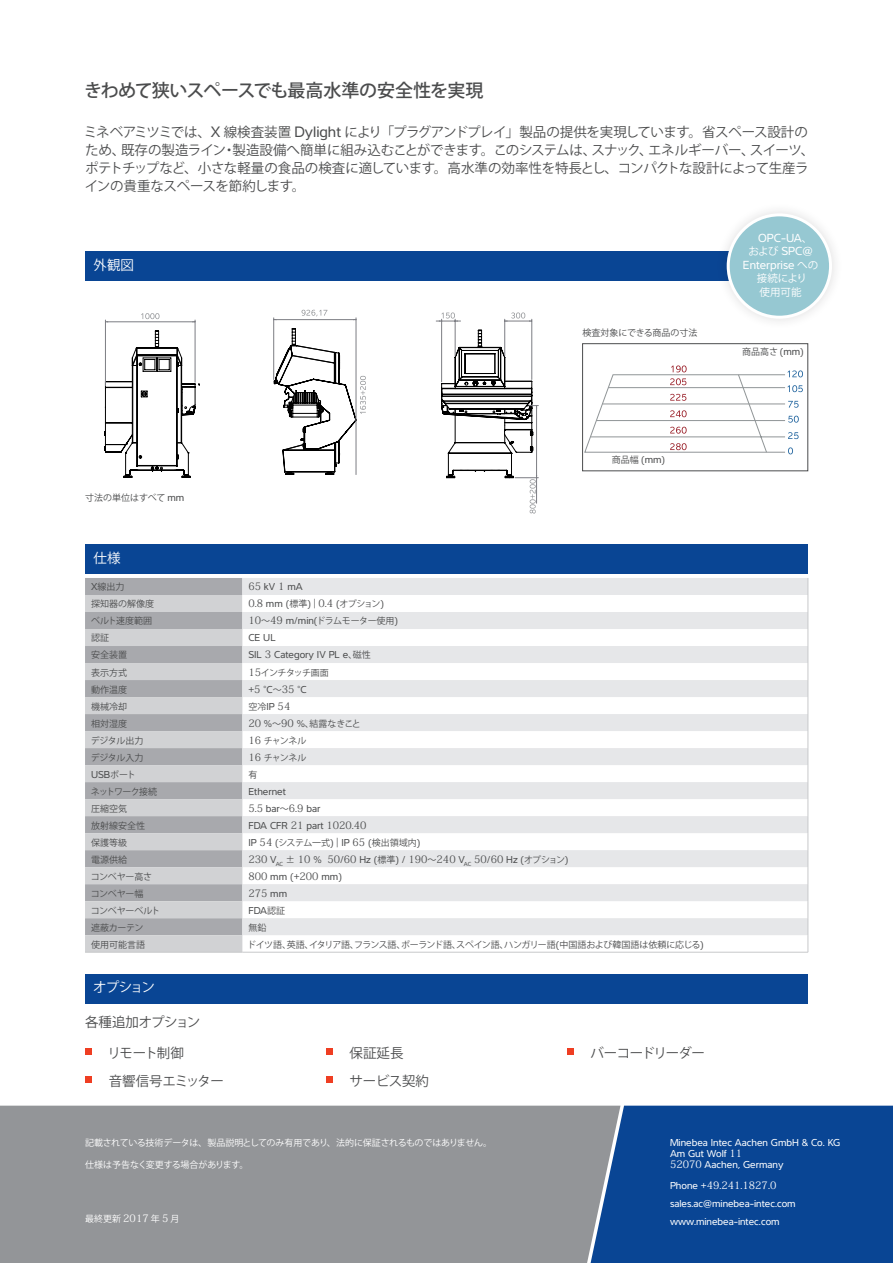
<style>
.page{position:relative;width:893px;height:1263px;background:#fff}
.page>*{position:absolute;margin:0;border:0;box-sizing:border-box;transform-origin:0 0}
.t1{font:500 18px "Koz Go Pro";letter-spacing:-.035em;color:#4b4c4d}
.t2{font:13.5px/18px "Koz Go Pro";letter-spacing:-.02em;color:#4b4c4d}
.t3{font:13.5px "Koz Go Pro";letter-spacing:-.03em;color:#fff}
.t4{font:13.5px "Koz Go Pro";letter-spacing:-.055em;color:#4b4c4d}
.t5{font:12.15px "Interval Pro";color:#fff}
.t6{font:10.5px/13.5px "Koz Go Pro";color:#fff}
.t7{font:10.35px "Interval Pro";color:#4b4c4d}
.t8{font:10.35px/18px "Interval Pro";color:#fff}
.t9{font:10.35px "Koz Min Pr 6 N";color:#4b4c4d}
.t10{font:10.35px "Koz Min Pr 6 N";color:#fff}
.t11{font:9px "Koz Go Pro";letter-spacing:-.01em;color:#4b4c4d}
.t12{font:9px "Koz Go Pro";letter-spacing:-.02em;color:#fff}
.t13{font:9px "Koz Go Pro";letter-spacing:-.03em;color:#4b4c4d}
.t14{font:9px "Koz Go Pro";letter-spacing:-.045em;color:#4b4c4d}
.t15{font:9px "Koz Go Pro";color:#fff}
.t16{font:9px "Koz Go Pro";letter-spacing:-.06em;color:#4b4c4d}
.t17{font:9px "Koz Go Pro";letter-spacing:-.08em;color:#4b4c4d}
.s1{font-family:"Interval Pro";font-size:15.45px}
.s2{font-family:"Koz Go Pro";font-size:10.5px}
.s3{font-family:"Interval Pro";font-size:10.35px}
.s4{font-family:"Koz Go Pro";font-size:9px}
.s5{font-family:"Koz Min Pr 6 N"}
.s6{font-family:"Koz Min Pr 6 N";font-size:10.35px}
.s7{font-family:"Interval Pro"}
</style>
<div class="page">
<div style="left:0;top:1106px;width:591px;height:157px;background:#939598"></div>
<div style="left:591px;top:1106px;width:302px;height:157px;background:#094594"></div>
<div style="left:85px;top:251px;width:723px;height:30px;background:#094594"></div>
<div style="left:85px;top:544px;width:723px;height:30px;background:#094594"></div>
<div style="left:85px;top:974px;width:723px;height:29px;background:#094594"></div>
<svg style="left:104px;top:330px;width:96px;height:148px"></svg>
<hr style="left:105px;top:320px;width:1px;height:66px;background:#7c7d83">
<hr style="left:195px;top:320px;width:1px;height:62px;background:#7c7d83">
<hr style="left:105px;top:321px;width:90px;height:1px;background:#7c7d83">
<svg style="left:141px;top:313px;width:19px;height:6px"></svg>
<hr style="left:273px;top:318px;width:1px;height:61px;background:#7c7d83">
<hr style="left:356px;top:318px;width:1px;height:157px;background:#7c7d83">
<hr style="left:274px;top:319px;width:82px;height:1px;background:#7c7d83">
<svg style="left:302px;top:310px;width:25px;height:6px"></svg>
<svg style="left:273px;top:328px;width:93px;height:147px"></svg>
<svg style="left:584px;top:365px;width:219px;height:89px"></svg>
<div style="left:582px;top:344px;width:226px;height:127px;border:1px solid #4b4c4d"></div>
<hr style="left:455px;top:319px;width:1px;height:37px;background:#7c7d83">
<hr style="left:441px;top:319px;width:1px;height:63px;background:#7c7d83">
<hr style="left:531px;top:319px;width:1px;height:60px;background:#7c7d83">
<hr style="left:504px;top:319px;width:1px;height:37px;background:#7c7d83">
<svg style="left:436px;top:312px;width:25px;height:10px"></svg>
<svg style="left:505px;top:312px;width:27px;height:10px"></svg>
<svg style="left:441px;top:329px;width:97px;height:185px"></svg>
<div style="left:85px;top:578px;width:157px;height:17px;background:#a8a9ad"></div>
<svg style="left:242px;top:578px;width:566px;height:357px;fill:#e6e7e9"></svg>
<svg style="left:85px;top:595px;width:157px;height:357px;background:#bdbec1"></svg>
<svg style="left:242px;top:595px;width:566px;height:85px"></svg>
<svg style="left:808px;top:578px;width:1px;height:374px"></svg>
<hr style="left:85px;top:952px;width:157px;height:1px;background:#c7c8ca">
<hr style="left:242px;top:952px;width:566px;height:1px;background:#c7c8ca">
<div style="left:85px;top:1048px;width:6px;height:7px;background:#ef3e22"></div>
<div style="left:326px;top:1048px;width:6px;height:7px;background:#ef3e22"></div>
<div style="left:567px;top:1048px;width:6px;height:7px;background:#ef3e22"></div>
<div style="left:85px;top:1076px;width:6px;height:7px;background:#ef3e22"></div>
<div style="left:326px;top:1076px;width:6px;height:7px;background:#ef3e22"></div>
<div style="left:715px;top:202px;width:129px;height:128px;background:#231f20;opacity:.15"></div>
<div style="left:728px;top:215px;width:102px;height:102px;background:#96c8d2;border-radius:50%"></div>
<div style="left:727px;top:213px;width:105px;height:106px;border:3px solid #fff;border-radius:50%"></div>
<p class="t1" style="left:84px;top:79px;width:401px">きわめて狭いスペースでも最高水準の安全性を実現</p>
<p class="t2" style="left:84px;top:123px;width:732px">ミネベアミツミでは、<span class="s1">X</span> 線検査装置 <span class="s1">Dylight</span> により「プラグアンドプレイ」製品の提供を実現しています。省スペース設計のため、既存の製造ライン・製造設備へ簡単に組み込むことができます。このシステムは、スナック、エネルギーバー、スイーツ、ポテトチップなど、小さな軽量の食品の検査に適しています。高水準の効率性を特長とし、コンパクトな設計によって生産ラインの貴重なスペースを節約します。</p>
<p class="t3" style="left:94px;top:256px;width:42px">外観図</p>
<p class="t11" style="left:582px;top:327px;width:117px">検査対象にできる商品の寸法</p>
<p class="t5" style="left:758px;top:229px;width:56px">OPC-UA<span class="s2">、</span></p>
<p class="t5" style="left:748px;top:242px;width:66px"><span class="s2">および</span> SPC@</p>
<p class="t5" style="left:743px;top:256px;width:77px">Enterprise <span class="s2">への</span></p>
<p class="t6" style="left:757px;top:272px;width:52px">接続により使用可能</p>
<p class="t11" style="left:742px;top:346px;width:63px">商品高さ <span class="s3">(mm)</span></p>
<p class="t11" style="left:85px;top:492px;width:101px">寸法の単位はすべて <span class="s3">mm</span></p>
<p class="t3" style="left:94px;top:549px;width:29px">仕様</p>
<p class="t7" style="left:612px;top:451px;width:55px"><span class="s4">商品幅</span> (mm)</p>
<p class="t11" style="left:91px;top:581px;width:35px"><span class="s3">X</span>線出力</p>
<p class="t7" style="left:248px;top:579px;width:56px"><span class="s5">65</span> kV <span class="s5">1</span> mA</p>
<p class="t11" style="left:91px;top:598px;width:64px">探知器の解像度</p>
<p class="t7" style="left:248px;top:596px;width:137px"><span class="s5">0</span>.<span class="s5">8</span> mm (<span class="s4">標準</span>) | <span class="s5">0</span>.<span class="s5">4</span> (<span class="s4">オプション</span>)</p>
<p class="t11" style="left:91px;top:615px;width:63px">ベルト速度範囲</p>
<p class="t14" style="left:248px;top:615px;width:151px"><span class="s6">10</span>～<span class="s6">49</span> <span class="s3">m/min(</span>ドラムモーター使用<span class="s3">)</span></p>
<p class="t11" style="left:91px;top:632px;width:19px">認証</p>
<p class="t7" style="left:248px;top:630px;width:29px">CE UL</p>
<p class="t11" style="left:91px;top:649px;width:37px">安全装置</p>
<p class="t7" style="left:248px;top:647px;width:124px">SIL <span class="s5">3</span> Category IV PL e<span class="s4">、磁性</span></p>
<p class="t11" style="left:91px;top:666px;width:37px">表示方式</p>
<p class="t16" style="left:248px;top:666px;width:82px"><span class="s6">15</span>インチタッチ画面</p>
<p class="t11" style="left:91px;top:683px;width:37px">動作温度</p>
<p class="t7" style="left:248px;top:681px;width:60px">+<span class="s5">5</span> <span class="s4">°</span>C<span class="s4">～</span><span class="s5">35</span> <span class="s4">°</span>C</p>
<p class="t11" style="left:91px;top:700px;width:37px">機械冷却</p>
<p class="t11" style="left:248px;top:700px;width:43px">空冷<span class="s3">IP</span> <span class="s6">54</span></p>
<p class="t11" style="left:91px;top:717px;width:37px">相対湿度</p>
<p class="t11" style="left:248px;top:717px;width:114px"><span class="s6">20</span> <span class="s3">%</span>～<span class="s6">90</span> <span class="s3">%</span>、結露なきこと</p>
<p class="t11" style="left:91px;top:734px;width:54px">デジタル出力</p>
<p class="t11" style="left:248px;top:734px;width:60px"><span class="s6">16</span> チャンネル</p>
<p class="t11" style="left:91px;top:751px;width:54px">デジタル入力</p>
<p class="t11" style="left:248px;top:751px;width:60px"><span class="s6">16</span> チャンネル</p>
<p class="t7" style="left:91px;top:766px;width:46px">USB<span class="s4">ポート</span></p>
<p class="t11" style="left:248px;top:768px;width:10px">有</p>
<p class="t17" style="left:91px;top:785px;width:68px">ネットワーク接続</p>
<p class="t7" style="left:248px;top:783px;width:39px">Ethernet</p>
<p class="t11" style="left:91px;top:802px;width:37px">圧縮空気</p>
<p class="t7" style="left:248px;top:800px;width:74px"><span class="s5">5</span>.<span class="s5">5</span> bar<span class="s4">～</span><span class="s5">6</span>.<span class="s5">9</span> bar</p>
<p class="t11" style="left:91px;top:819px;width:55px">放射線安全性</p>
<p class="t7" style="left:248px;top:817px;width:120px">FDA CFR <span class="s5">21</span> part <span class="s5">1020</span>.<span class="s5">40</span></p>
<p class="t11" style="left:91px;top:836px;width:37px">保護等級</p>
<p class="t11" style="left:248px;top:836px;width:173px"><span class="s3">IP</span> <span class="s6">54</span> <span class="s3">(</span>システム一式<span class="s3">) | IP</span> <span class="s6">65</span> <span class="s3">(</span>検出領域内<span class="s3">)</span></p>
<p class="t11" style="left:91px;top:853px;width:37px">電源供給</p>
<p class="t9" style="left:248px;top:853px;width:322px">230 <span class="s7">V</span><sub>AC</sub> <span class="s4">±</span> 10 <span class="s7">%</span> 50<span class="s7">/</span>60 <span class="s7">Hz (</span><span class="s4">標準</span><span class="s7">) /</span> 190<span class="s4">～</span>240 <span class="s7">V</span><sub>AC</sub> 50<span class="s7">/</span>60 <span class="s7">Hz (</span><span class="s4">オプション</span><span class="s7">)</span></p>
<p class="t11" style="left:91px;top:870px;width:63px">コンベヤー高さ</p>
<p class="t7" style="left:248px;top:868px;width:95px"><span class="s5">800</span> mm (+<span class="s5">200</span> mm)</p>
<p class="t11" style="left:91px;top:887px;width:54px">コンベヤー幅</p>
<p class="t9" style="left:248px;top:887px;width:40px">275 <span class="s7">mm</span></p>
<p class="t11" style="left:91px;top:904px;width:71px">コンベヤーベルト</p>
<p class="t7" style="left:248px;top:902px;width:38px">FDA<span class="s4">認証</span></p>
<p class="t11" style="left:91px;top:921px;width:54px">遮蔽カーテン</p>
<p class="t11" style="left:248px;top:921px;width:19px">無鉛</p>
<p class="t11" style="left:91px;top:938px;width:55px">使用可能言語</p>
<p class="t13" style="left:247px;top:938px;width:458px">ドイツ語、英語、イタリア語、フランス語、ポーランド語、スペイン語、ハンガリー語<span class="s3">(</span>中国語および韓国語は依頼に応じる<span class="s3">)</span></p>
<p class="t3" style="left:93px;top:979px;width:63px">オプション</p>
<p class="t2" style="left:85px;top:1013px;width:117px">各種追加オプション</p>
<p class="t2" style="left:107px;top:1044px;width:78px">リモート制御</p>
<p class="t2" style="left:350px;top:1044px;width:55px">保証延長</p>
<p class="t4" style="left:590px;top:1044px;width:116px">バーコードリーダー</p>
<p class="t2" style="left:109px;top:1072px;width:117px">音響信号エミッター</p>
<p class="t2" style="left:350px;top:1072px;width:81px">サービス契約</p>
<p class="t12" style="left:85px;top:1137px;width:408px">記載されている技術データは、製品説明としてのみ有用であり、法的に保証されるものではありません。</p>
<p class="t15" style="left:85px;top:1158px;width:165px">仕様は予告なく変更する場合があります。</p>
<p class="t12" style="left:85px;top:1212px;width:96px">最終更新 <span class="s6">2017</span> 年 <span class="s6">5</span> 月</p>
<p class="t8" style="left:670px;top:1133px;width:172px">Minebea Intec Aachen GmbH &amp; Co. KG</p>
<p class="t8" style="left:670px;top:1144px;width:74px">Am Gut Wolf <span class="s5">11</span></p>
<p class="t8" style="left:670px;top:1155px;width:115px"><span class="s5">52070</span> Aachen, Germany</p>
<p class="t10" style="left:670px;top:1180px;width:108px"><span class="s7">Phone +</span>49<span class="s7">.</span>241<span class="s7">.</span>1827<span class="s7">.</span>0</p>
<p class="t8" style="left:670px;top:1194px;width:127px">sales.ac@minebea-intec.com www.minebea-intec.com</p>
</div>
